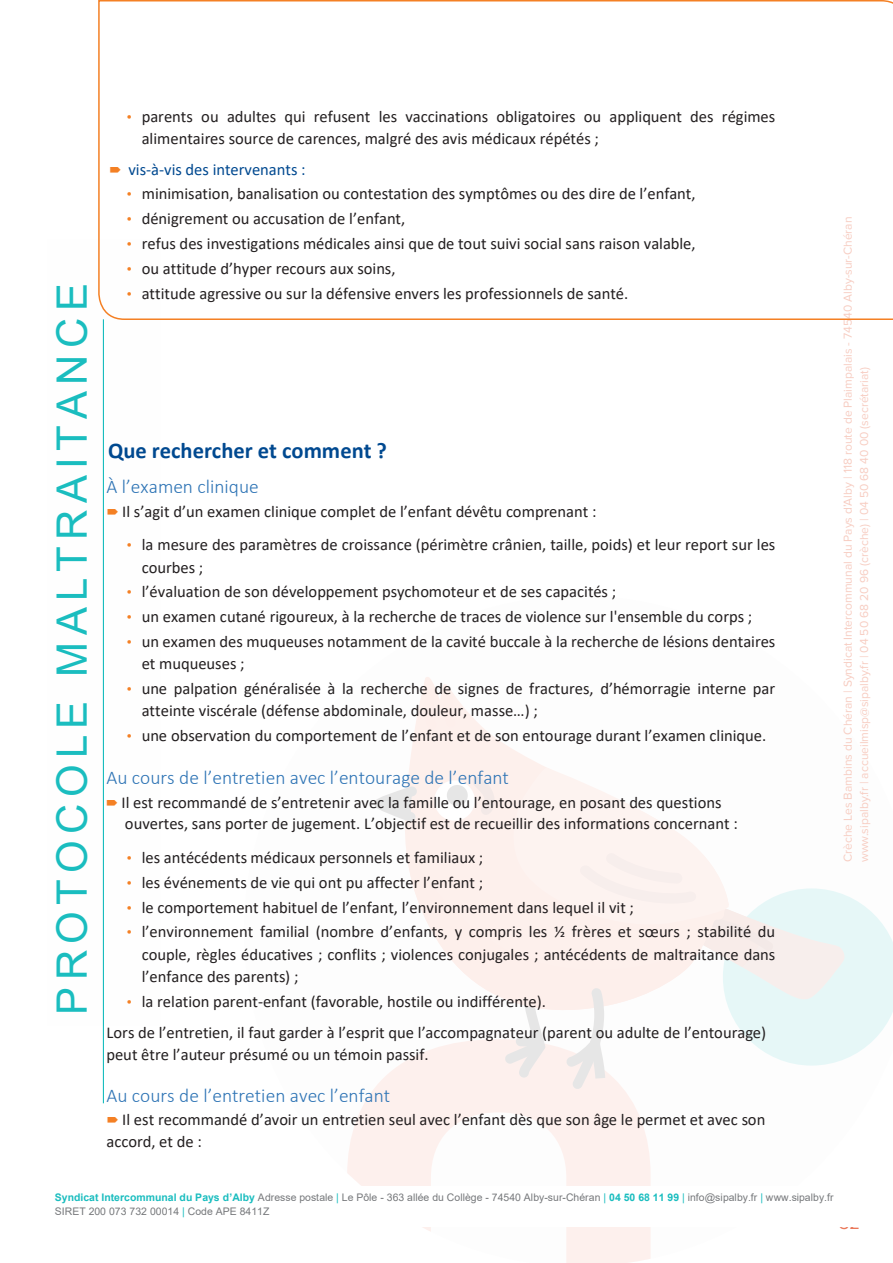
<style>
.page{position:relative;width:893px;height:1263px;background:#fff}
.page>*{position:absolute;margin:0;border:0;box-sizing:border-box;transform-origin:0 0}
.t1{font:42px "Arial";letter-spacing:.15em;color:#1abdbf}
.t2{font:700 22.5px "Calibri";color:#004990}
.t3{font:300 19.5px "Calibri";color:#2e74b5}
.t4{font:18px "Proxima Nova";color:#ea785a}
.t5{font:16.5px/22.4px "Calibri";color:#231f20}
.t6{font:16.5px "Calibri";color:#004990}
.t7{font:12px/16.5px "Proxima Nova";color:#f7cdc2}
.t8{font:10.5px/13.8px "Arial";color:#76787b}
.s1{font-family:"Arial";font-size:14.25px;color:#f48024}
.s2{font-weight:700;color:#1abdbf}
.s3{color:#1abdbf}
</style>
<div class="page">
<svg style="left:347px;top:1041px;width:304px;height:222px;fill:#fdf0ed"></svg>
<svg style="left:405px;top:677px;width:140px;height:172px;fill:#fdf0ec"></svg>
<div style="left:434px;top:780px;width:41px;height:41px;background:#fff;border-radius:50%"></div>
<div style="left:447px;top:785px;width:21px;height:21px;background:#e6e6e6;border-radius:50%"></div>
<svg style="left:406px;top:849px;width:64px;height:129px;fill:#fdf0ec"></svg>
<svg style="left:470px;top:767px;width:423px;height:322px"></svg>
<svg style="left:443px;top:694px;width:13px;height:33px"></svg>
<svg style="left:422px;top:688px;width:15px;height:42px"></svg>
<svg style="left:374px;top:786px;width:43px;height:36px"></svg>
<div style="left:50px;top:1187px;width:842px;height:40px;background:#fff"></div>
<hr style="left:103px;top:319px;width:1px;height:784px;background:#1abdbf">
<img style="left:102px;top:323px;width:1px;height:702px">
<svg style="left:98px;top:0;width:795px;height:320px"></svg>
<svg style="left:110px;top:167px;width:11px;height:5px"></svg>
<svg style="left:98px;top:226px;width:791px;height:97px"></svg>
<p class="t1" style="left:43px;top:1014px;width:732px;rotate:-90deg">PROTOCOLE MALTRAITANCE</p>
<p class="t5" style="left:142px;top:105px;width:635px;text-indent:-15px"><span class="s1">•</span> parents ou adultes qui refusent les vaccinations obligatoires ou appliquent des régimes alimentaires source de carences, malgré des avis médicaux répétés ;</p>
<p class="t6" style="left:128px;top:158px;width:179px">vis-à-vis des intervenants :</p>
<p class="t5" style="left:127px;top:182px;width:570px"><span class="s1">•</span> minimisation, banalisation ou contestation des symptômes ou des dire de l’enfant,</p>
<p class="t5" style="left:127px;top:207px;width:280px"><span class="s1">•</span> dénigrement ou accusation de l’enfant,</p>
<p class="t5" style="left:127px;top:232px;width:570px"><span class="s1">•</span> refus des investigations médicales ainsi que de tout suivi social sans raison valable,</p>
<p class="t5" style="left:127px;top:257px;width:270px"><span class="s1">•</span> ou attitude d’hyper recours aux soins,</p>
<p class="t5" style="left:127px;top:282px;width:503px"><span class="s1">•</span> attitude agressive ou sur la défensive envers les professionnels de santé.</p>
<p class="t2" style="left:108px;top:435px;width:280px">Que rechercher et comment ?</p>
<p class="t3" style="left:107px;top:474px;width:154px">À l’examen clinique</p>
<p class="t5" style="left:122px;top:499px;width:476px">Il s’agit d’un examen clinique complet de l’enfant dévêtu comprenant :</p>
<p class="t5" style="left:142px;top:533px;width:635px;text-indent:-15px"><span class="s1">•</span> la mesure des paramètres de croissance (périmètre crânien, taille, poids) et leur report sur les courbes ;</p>
<p class="t5" style="left:127px;top:580px;width:491px"><span class="s1">•</span> l’évaluation de son développement psychomoteur et de ses capacités ;</p>
<p class="t5" style="left:127px;top:605px;width:627px"><span class="s1">•</span> un examen cutané rigoureux, à la recherche de traces de violence sur l'ensemble du corps ;</p>
<p class="t5" style="left:142px;top:630px;width:635px;text-indent:-15px"><span class="s1">•</span> un examen des muqueuses notamment de la cavité buccale à la recherche de lésions dentaires et muqueuses ;</p>
<p class="t5" style="left:142px;top:677px;width:635px;text-indent:-15px"><span class="s1">•</span> une palpation généralisée à la recherche de signes de fractures, d’hémorragie interne par atteinte viscérale (défense abdominale, douleur, masse…) ;</p>
<p class="t5" style="left:127px;top:724px;width:641px"><span class="s1">•</span> une observation du comportement de l’enfant et de son entourage durant l’examen clinique.</p>
<p class="t3" style="left:107px;top:765px;width:404px">Au cours de l’entretien avec l’entourage de l’enfant</p>
<p class="t5" style="left:122px;top:791px;width:618px;line-height:21.8px">Il est recommandé de s’entretenir avec la famille ou l’entourage, en posant des questions ouvertes, sans porter de jugement. L’objectif est de recueillir des informations concernant :</p>
<p class="t5" style="left:127px;top:846px;width:358px"><span class="s1">•</span> les antécédents médicaux personnels et familiaux ;</p>
<p class="t5" style="left:127px;top:871px;width:358px"><span class="s1">•</span> les événements de vie qui ont pu affecter l’enfant ;</p>
<p class="t5" style="left:127px;top:895px;width:509px"><span class="s1">•</span> le comportement habituel de l’enfant, l’environnement dans lequel il vit ;</p>
<p class="t5" style="left:142px;top:920px;width:635px;text-align:justify;text-indent:-15px"><span class="s1">•</span> l’environnement familial (nombre d’enfants, y compris les ½ frères et sœurs ; stabilité du couple, règles éducatives ; conflits ; violences conjugales ; antécédents de maltraitance dans l’enfance des parents) ;</p>
<p class="t5" style="left:106px;top:985px;width:661px;line-height:31.2px;text-indent:20px"><span class="s1">•</span> la relation parent-enfant (favorable, hostile ou indifférente).<br>Lors de l’entretien, il faut garder à l’esprit que l’accompagnateur (parent ou adulte de l’entourage)</p>
<p class="t5" style="left:106px;top:1043px;width:324px">peut être l’auteur présumé ou un témoin passif.</p>
<p class="t3" style="left:107px;top:1083px;width:285px">Au cours de l’entretien avec l’enfant</p>
<p class="t5" style="left:106px;top:1109px;width:661px;line-height:21.8px;text-indent:16px">Il est recommandé d’avoir un entretien seul avec l’enfant dès que son âge le permet et avec son accord, et de :</p>
<p class="t7" style="left:840px;top:862px;width:647px;rotate:-90deg">Crèche Les Bambins du Chéran | Syndicat Intercommunal du Pays d’Alby | 118 route de Plaimpalais - 74540 Alby-sur-Chéran www.sipalby.fr | accueilmisp@sipalby.fr | 04 50 68 20 96 (crèche) | 04 50 68 40 00 (secrétariat)</p>
<p class="t8" style="left:55px;top:1191px;width:780px"><span class="s2">Syndicat Intercommunal du Pays d’Alby</span> Adresse postale <span class="s3">|</span> Le Pôle - 363 allée du Collège - 74540 Alby-sur-Chéran <span class="s3">|</span> <span class="s2">04 50 68 11 99</span> <span class="s3">|</span> info@sipalby.fr <span class="s3">|</span> www.sipalby.fr<br>SIRET 200 073 732 00014 <span class="s3">|</span> Code APE 8411Z</p>
<p class="t4" style="left:840px;top:1213px;width:22px">32</p>
</div>
